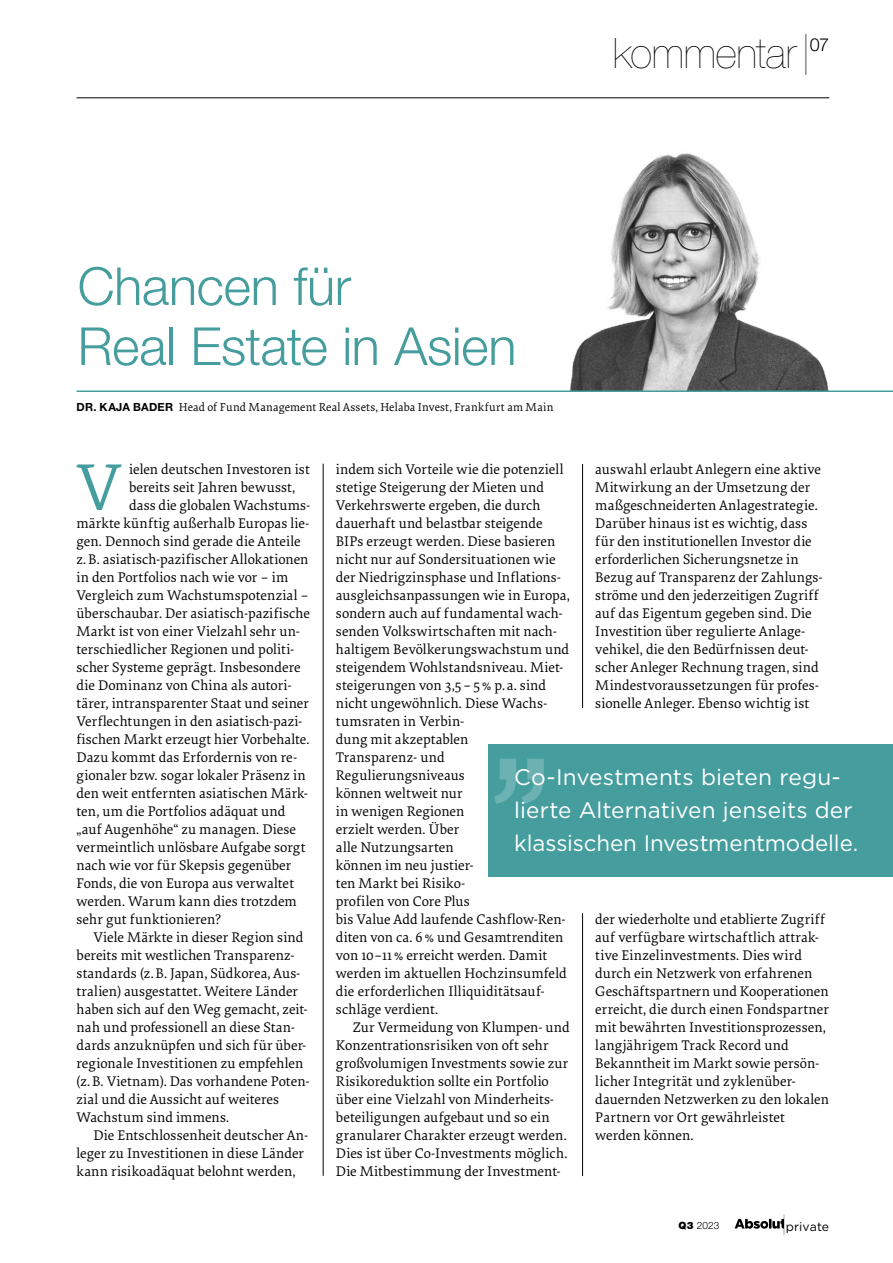
<style>
.page{position:relative;width:893px;height:1263px;background:#fff}
.page>*{position:absolute;margin:0;border:0;box-sizing:border-box;transform-origin:0 0}
.t1{font:69px "Elena";color:#459d9e}
.t2{font:300 52.5px/60px "Helvetica Neue LT Pro";letter-spacing:-.01em;color:#459d9e}
.t3{font:200 42px "Helvetica Neue LT Pro";letter-spacing:-.005em;color:#000}
.t4{font:22.5px/33px "Gotham";color:#fff}
.t5{font:300 18px "Helvetica Neue LT Pro";color:#000}
.t6{font:14.55px/18px "Elena";color:#000}
.t7{font:12.3px "Gotham";letter-spacing:.005em;color:#000}
.t8{font:12px "Elena";letter-spacing:.015em;color:#000}
.t9{font:300 10.05px "Helvetica Neue LT Pro";color:#000}
.s1{font-weight:100;font-size:40.8px}
.s2{font-family:"Helvetica Neue LT Pro";font-weight:700;font-size:11.25px}
.s3{font-weight:900}
</style>
<div class="page">
<svg style="left:735px;top:1214px;width:49px;height:21px"></svg>
<hr style="left:77px;top:98px;width:752px;height:1px;background:#000">
<img style="left:570px;top:153px;width:259px;height:237px">
<hr style="left:582px;top:464px;width:1px;height:244px;background:#000">
<hr style="left:323px;top:464px;width:1px;height:712px;background:#000">
<hr style="left:77px;top:390px;width:816px;height:2px;background:#459d9e">
<div style="left:489px;top:744px;width:404px;height:132px;background:#459d9e"></div>
<svg style="left:494px;top:759px;width:50px;height:45px"></svg>
<hr style="left:582px;top:913px;width:1px;height:263px;background:#000">
<h3 class="t3" style="left:613px;top:28px;width:196px">kommentar <span class="s1">|</span></h3>
<p class="t5" style="left:810px;top:34px;width:21px">07</p>
<h2 class="t2" style="left:78px;top:255px;width:440px">Chancen für<br>Real Estate in Asien</h2>
<p class="t8" style="left:77px;top:399px;width:478px"><span class="s2">DR. KAJA BADER</span> Head of Fund Management Real Assets, Helaba Invest, Frankfurt am Main</p>
<h1 class="t1" style="left:76px;top:440px;width:46px">V</h1>
<p class="t6" style="left:129px;top:460px;width:182px">ielen deutschen Investoren ist</p>
<p class="t6" style="left:129px;top:478px;width:168px">bereits seit Jahren bewusst,</p>
<p class="t6" style="left:129px;top:496px;width:183px">dass die globalen Wachstums-</p>
<p class="t6" style="left:77px;top:514px;width:234px">märkte künftig außerhalb Europas lie-</p>
<p class="t6" style="left:77px;top:532px;width:226px">gen. Dennoch sind gerade die Anteile</p>
<p class="t6" style="left:77px;top:550px;width:233px">z.B. asiatisch-pazifischer Allokationen</p>
<p class="t6" style="left:77px;top:568px;width:213px">in den Portfolios nach wie vor – im</p>
<p class="t6" style="left:77px;top:586px;width:234px">Vergleich zum Wachstumspotenzial –</p>
<p class="t6" style="left:77px;top:604px;width:235px">überschaubar. Der asiatisch-pazifische</p>
<p class="t6" style="left:77px;top:622px;width:225px">Markt ist von einer Vielzahl sehr un-</p>
<p class="t6" style="left:77px;top:640px;width:219px">terschiedlicher Regionen und politi-</p>
<p class="t6" style="left:77px;top:658px;width:226px">scher Systeme geprägt. Insbesondere</p>
<p class="t6" style="left:77px;top:676px;width:217px">die Dominanz von China als autori-</p>
<p class="t6" style="left:77px;top:694px;width:234px">tärer, intransparenter Staat und seiner</p>
<p class="t6" style="left:77px;top:712px;width:227px">Verflechtungen in den asiatisch-pazi-</p>
<p class="t6" style="left:77px;top:730px;width:234px">fischen Markt erzeugt hier Vorbehalte.</p>
<p class="t6" style="left:77px;top:748px;width:222px">Dazu kommt das Erfordernis von re-</p>
<p class="t6" style="left:77px;top:766px;width:231px">gionaler bzw. sogar lokaler Präsenz in</p>
<p class="t6" style="left:77px;top:784px;width:233px">den weit entfernten asiatischen Märk-</p>
<p class="t6" style="left:77px;top:802px;width:210px">ten, um die Portfolios adäquat und</p>
<p class="t6" style="left:77px;top:820px;width:221px">„auf Augenhöhe“ zu managen. Diese</p>
<p class="t6" style="left:77px;top:838px;width:230px">vermeintlich unlösbare Aufgabe sorgt</p>
<p class="t6" style="left:77px;top:856px;width:216px">nach wie vor für Skepsis gegenüber</p>
<p class="t6" style="left:77px;top:874px;width:219px">Fonds, die von Europa aus verwaltet</p>
<p class="t6" style="left:77px;top:892px;width:222px">werden. Warum kann dies trotzdem</p>
<p class="t6" style="left:77px;top:910px;width:146px">sehr gut funktionieren?</p>
<p class="t6" style="left:94px;top:928px;width:211px">Viele Märkte in dieser Region sind</p>
<p class="t6" style="left:77px;top:946px;width:220px">bereits mit westlichen Transparenz-</p>
<p class="t6" style="left:77px;top:964px;width:225px">standards (z.B. Japan, Südkorea, Aus-</p>
<p class="t6" style="left:77px;top:982px;width:223px">tralien) ausgestattet. Weitere Länder</p>
<p class="t6" style="left:77px;top:1000px;width:233px">haben sich auf den Weg gemacht, zeit-</p>
<p class="t6" style="left:77px;top:1018px;width:220px">nah und professionell an diese Stan-</p>
<p class="t6" style="left:77px;top:1036px;width:231px">dards anzuknüpfen und sich für über-</p>
<p class="t6" style="left:77px;top:1054px;width:228px">regionale Investitionen zu empfehlen</p>
<p class="t6" style="left:77px;top:1072px;width:235px">(z.B. Vietnam). Das vorhandene Poten-</p>
<p class="t6" style="left:77px;top:1090px;width:204px">zial und die Aussicht auf weiteres</p>
<p class="t6" style="left:77px;top:1108px;width:154px">Wachstum sind immens.</p>
<p class="t6" style="left:94px;top:1126px;width:216px">Die Entschlossenheit deutscher An-</p>
<p class="t6" style="left:77px;top:1144px;width:229px">leger zu Investitionen in diese Länder</p>
<p class="t6" style="left:77px;top:1162px;width:221px">kann risikoadäquat belohnt werden,</p>
<p class="t6" style="left:595px;top:460px;width:229px">auswahl erlaubt Anlegern eine aktive Mitwirkung an der Umsetzung der maßgeschneiderten Anlagestrategie.<br>Darüber hinaus ist es wichtig, dass für den institutionellen Investor die erforderlichen Sicherungsnetze in Bezug auf Transparenz der Zahlungs&shy;ströme und den jederzeitigen Zugriff auf das Eigentum gegeben sind. Die Investition über regulierte Anlage&shy;vehikel, die den Bedürfnissen deut&shy;scher Anleger Rechnung tragen, sind Mindestvoraussetzungen für profes&shy;sionelle Anleger. Ebenso wichtig ist</p>
<p class="t6" style="left:336px;top:460px;width:235px">indem sich Vorteile wie die potenziell stetige Steigerung der Mieten und<br>Verkehrswerte ergeben, die durch dauerhaft und belastbar steigende<br>BIPs erzeugt werden. Diese basieren nicht nur auf Sondersituationen wie der Niedrigzinsphase und Inflations&shy;ausgleichsanpassungen wie in Europa, sondern auch auf fundamental wach&shy;senden Volkswirtschaften mit nach&shy;haltigem Bevölkerungswachstum und steigendem Wohlstandsniveau. Miet&shy;steigerungen von 3,5–5 % p. a. sind nicht ungewöhnlich. Diese Wachs&shy;tumsraten in Verbin-<br>dung mit akzeptablen<br>Transparenz- und<br>Regulierungsniveaus<br>können weltweit nur<br>in wenigen Regionen<br>erzielt werden. Über<br>alle Nutzungsarten<br>können im neu justier-<br>ten Markt bei Risiko-<br>profilen von Core Plus<br>bis Value Add laufende Cashflow-Ren&shy;diten von ca. 6 % und Gesamtrenditen von 10–11 % erreicht werden. Damit werden im aktuellen Hochzinsumfeld die erforderlichen Illiquiditätsauf&shy;schläge verdient.</p>
<p class="t6" style="left:336px;top:1018px;width:235px;text-indent:17px">Zur Vermeidung von Klumpen- und Konzentrationsrisiken von oft sehr großvolumigen Investments sowie zur Risikoreduktion sollte ein Portfolio über eine Vielzahl von Minderheits&shy;beteiligungen aufgebaut und so ein granularer Charakter erzeugt werden.<br>Dies ist über Co-Investments möglich.<br>Die Mitbestimmung der Investment-</p>
<h3 class="t4" style="left:514px;top:760px;width:345px">Co-Investments bieten regu&shy;lierte Alternativen jenseits der klassischen Investmentmodelle.</h3>
<p class="t6" style="left:595px;top:910px;width:235px">der wiederholte und etablierte Zugriff auf verfügbare wirtschaftlich attrak&shy;tive Einzelinvestments. Dies wird durch ein Netzwerk von erfahrenen Geschäftspartnern und Kooperationen erreicht, die durch einen Fondspartner mit bewährten Investitionsprozessen, langjährigem Track Record und Bekanntheit im Markt sowie persön&shy;licher Integrität und zyklenüber&shy;dauernden Netzwerken zu den lokalen Partnern vor Ort gewährleistet werden können.</p>
<p class="t9" style="left:679px;top:1219px;width:42px"><span class="s3">Q3</span> 2023</p>
<p class="t7" style="left:786px;top:1219px;width:45px">private</p>
</div>
